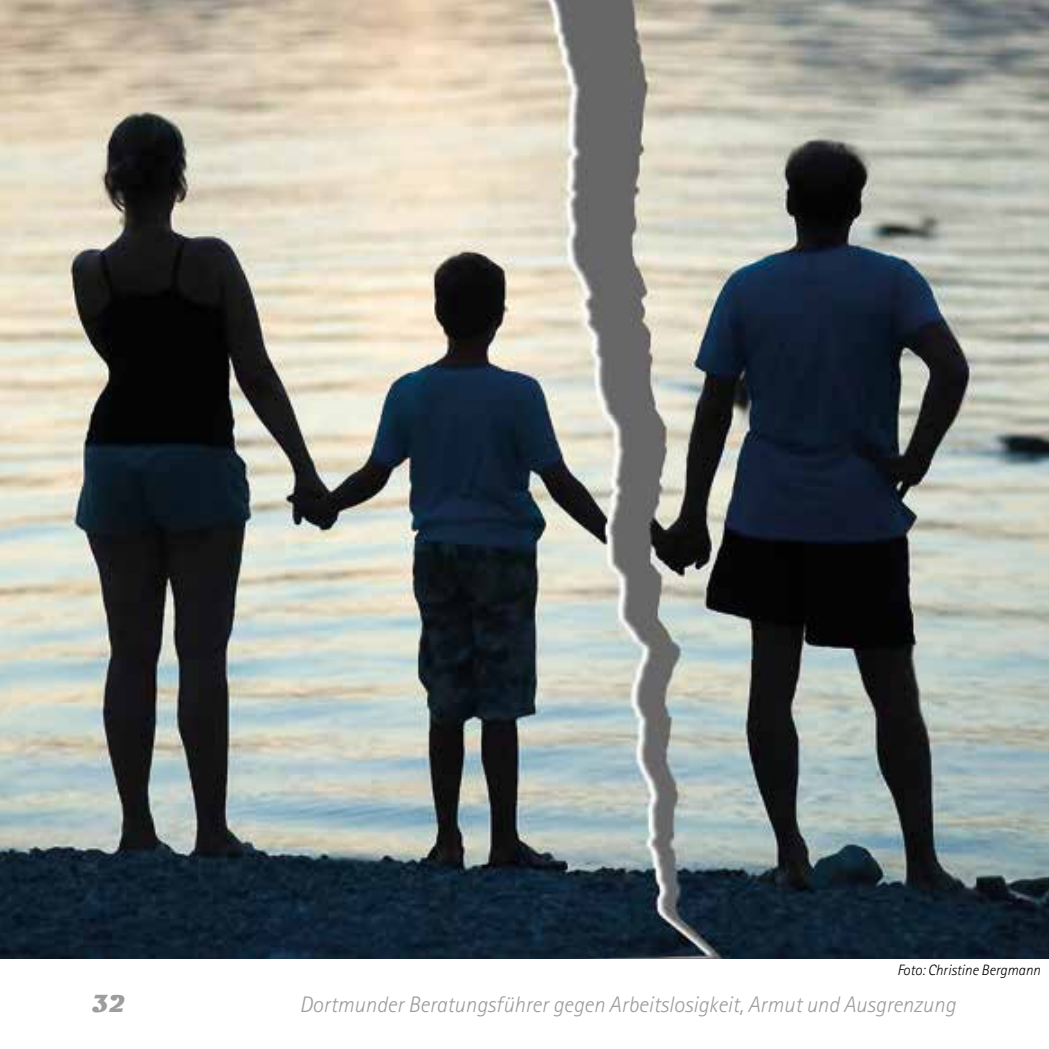
<style>
.page{position:relative;width:1049px;height:1049px;background:#fff}
.page>*{position:absolute;margin:0;border:0;box-sizing:border-box;transform-origin:0 0}
.t1{font:700 25px "Magneto";color:#9d9d9c}
.t2{font:italic 300 22.5px "Rotis Sans Serif";color:#9d9d9c}
.t3{font:italic 300 15px "Rotis Sans Serif";color:#000}
</style>
<div class="page">
<img style="left:0;top:0;width:1049px;height:959px">
<p class="t3" style="left:897px;top:962px;width:145px">Foto: Christine Bergmann</p>
<p class="t1" style="left:91px;top:989px;width:37px">32</p>
<p class="t2" style="left:299px;top:991px;width:658px">Dortmunder Beratungsführer gegen Arbeitslosigkeit, Armut und Ausgrenzung</p>
</div>
